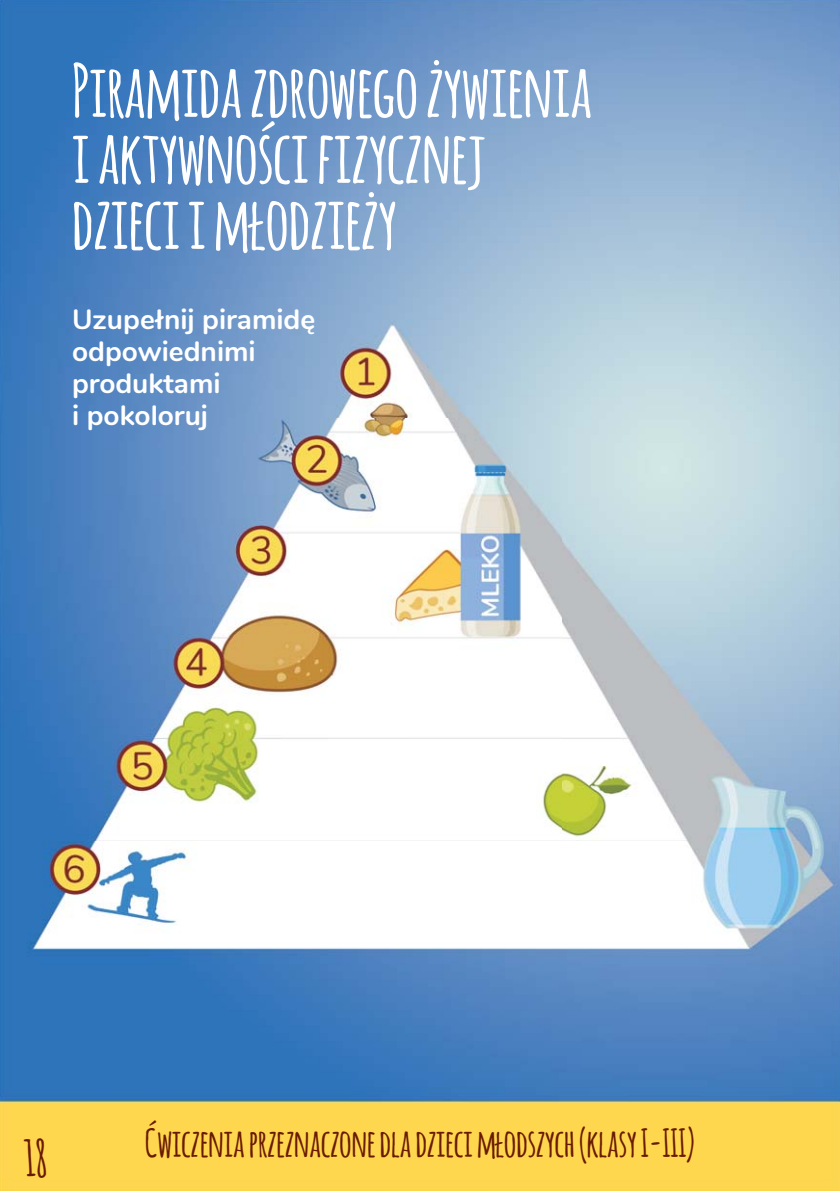
<style>
.page{position:relative;width:840px;height:1191px;background:#fff}
.page>*{position:absolute;margin:0;border:0;box-sizing:border-box;transform-origin:0 0}
.t1{font:700 72px/66px "Amatic";color:#fff}
.t2{font:700 48px "Amatic";color:#6a1a00}
.t3{font:700 38px "Amatic";color:#6a1a00}
.t4{font:700 28px/32px "Nunito";color:#fff}
</style>
<div class="page">
<img style="left:0;top:0;width:839px;height:1191px">
<img style="left:24px;top:1138px;width:22px;height:40px">
<p class="t1" style="left:72px;top:60px;width:521px">Piramida zdrowego żywienia i aktywności fizycznej dzieci i młodzieży</p>
<p class="t4" style="left:72px;top:304px;width:245px">Uzupełnij piramidę odpowiednimi produktami<br>i pokoloruj</p>
<p class="t2" style="left:24px;top:1131px;width:25px">18</p>
<p class="t3" style="left:145px;top:1121px;width:550px">Ćwiczenia przeznaczone dla dzieci młodszych (klasy I-III)</p>
</div>
